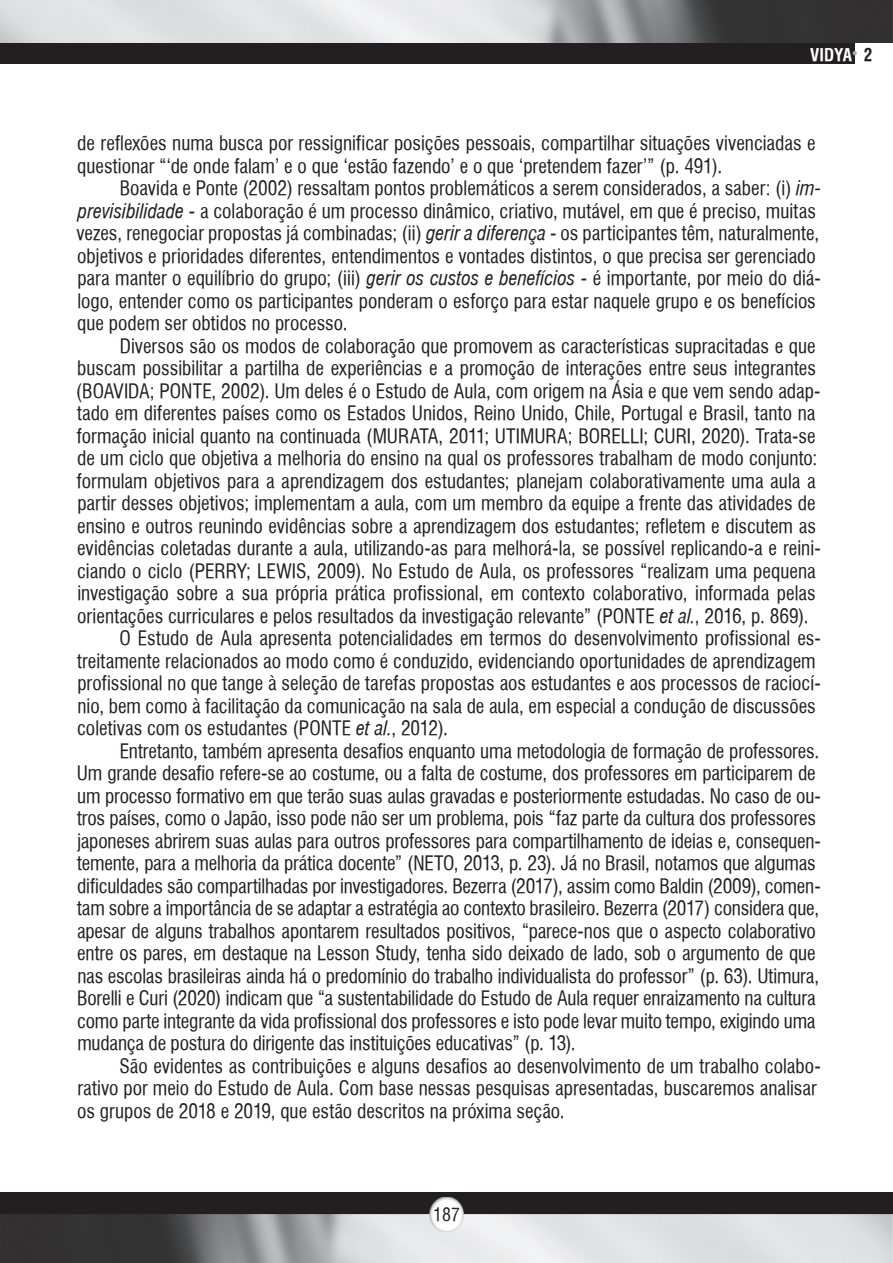
<style>
.page{position:relative;width:893px;height:1263px;background:#fff}
.page>*{position:absolute;margin:0;border:0;box-sizing:border-box;transform-origin:0 0}
.t1{font:19.5px/22.5px "Halvett Condensed";color:#231f20}
.t2{font:18px "Halvett Condensed";color:#231f20}
.t3{font:700 condensed 17.25px "Halvett";color:#fff}
.s1{color:#231f20}
.s2{font-family:"Halvett";font-style:italic;font-stretch:condensed}
</style>
<div class="page">
<div style="left:0;top:0;width:855px;height:64px;background:#231f20"></div>
<img style="left:0;top:0;width:893px;height:43px">
<svg style="left:853px;top:51px;width:4px;height:4px"></svg>
<div style="left:0;top:1193px;width:893px;height:70px;background:#231f20"></div>
<img style="left:0;top:1214px;width:893px;height:49px">
<img style="left:429px;top:1197px;width:34px;height:34px">
<p class="t3" style="left:810px;top:45px;width:64px">VIDYA <span class="s1">2</span></p>
<p class="t1" style="left:77px;top:132px;width:740px">de reflexões numa busca por ressignificar posições pessoais, compartilhar situações vivenciadas e questionar “‘de onde falam’ e o que ‘estão fazendo’ e o que ‘pretendem fazer’” (p. 491).</p>
<p class="t1" style="left:76px;top:177px;width:746px;text-indent:43px">Boavida e Ponte (2002) ressaltam pontos problemáticos a serem considerados, a saber: (i) <span class="s2">im&shy;previsibilidade</span> - a colaboração é um processo dinâmico, criativo, mutável, em que é preciso, muitas vezes, renegociar propostas já combinadas; (ii) <span class="s2">gerir a diferença</span> - os participantes têm, naturalmente, objetivos e prioridades diferentes, entendimentos e vontades distintos, o que precisa ser gerenciado para manter o equilíbrio do grupo; (iii) <span class="s2">gerir os custos e benefícios</span> - é importante, por meio do diá&shy;logo, entender como os participantes ponderam o esforço para estar naquele grupo e os benefícios que podem ser obtidos no processo.</p>
<p class="t1" style="left:120px;top:334px;width:697px">Diversos são os modos de colaboração que promovem as características supracitadas e que</p>
<p class="t1" style="left:77px;top:357px;width:740px">buscam possibilitar a partilha de experiências e a promoção de interações entre seus integrantes</p>
<p class="t1" style="left:76px;top:379px;width:746px">(BOAVIDA; PONTE, 2002). Um deles é o Estudo de Aula, com origem na Ásia e que vem sendo adap-</p>
<p class="t1" style="left:77px;top:402px;width:740px">tado em diferentes países como os Estados Unidos, Reino Unido, Chile, Portugal e Brasil, tanto na</p>
<p class="t1" style="left:77px;top:424px;width:740px">formação inicial quanto na continuada (MURATA, 2011; UTIMURA; BORELLI; CURI, 2020). Trata-se</p>
<p class="t1" style="left:77px;top:447px;width:742px">de um ciclo que objetiva a melhoria do ensino na qual os professores trabalham de modo conjunto:</p>
<p class="t1" style="left:77px;top:469px;width:740px">formulam objetivos para a aprendizagem dos estudantes; planejam colaborativamente uma aula a</p>
<p class="t1" style="left:77px;top:492px;width:740px">partir desses objetivos; implementam a aula, com um membro da equipe a frente das atividades de</p>
<p class="t1" style="left:77px;top:514px;width:740px">ensino e outros reunindo evidências sobre a aprendizagem dos estudantes; refletem e discutem as</p>
<p class="t1" style="left:77px;top:537px;width:745px">evidências coletadas durante a aula, utilizando-as para melhorá-la, se possível replicando-a e reini-</p>
<p class="t1" style="left:77px;top:559px;width:740px">ciando o ciclo (PERRY; LEWIS, 2009). No Estudo de Aula, os professores “realizam uma pequena</p>
<p class="t1" style="left:77px;top:582px;width:740px">investigação sobre a sua própria prática profissional, em contexto colaborativo, informada pelas</p>
<p class="t1" style="left:77px;top:604px;width:733px">orientações curriculares e pelos resultados da investigação relevante” (PONTE <span class="s2">et al.</span>, 2016, p. 869).</p>
<p class="t1" style="left:120px;top:627px;width:703px">O Estudo de Aula apresenta potencialidades em termos do desenvolvimento profissional es-</p>
<p class="t1" style="left:77px;top:649px;width:740px">treitamente relacionados ao modo como é conduzido, evidenciando oportunidades de aprendizagem</p>
<p class="t1" style="left:77px;top:672px;width:745px">profissional no que tange à seleção de tarefas propostas aos estudantes e aos processos de raciocí-</p>
<p class="t1" style="left:77px;top:694px;width:740px">nio, bem como à facilitação da comunicação na sala de aula, em especial a condução de discussões</p>
<p class="t1" style="left:77px;top:717px;width:372px">coletivas com os estudantes (PONTE <span class="s2">et al.</span>, 2012).</p>
<p class="t1" style="left:120px;top:739px;width:701px">Entretanto, também apresenta desafios enquanto uma metodologia de formação de professores.</p>
<p class="t1" style="left:77px;top:762px;width:740px">Um grande desafio refere-se ao costume, ou a falta de costume, dos professores em participarem de</p>
<p class="t1" style="left:77px;top:784px;width:745px">um processo formativo em que terão suas aulas gravadas e posteriormente estudadas. No caso de ou-</p>
<p class="t1" style="left:77px;top:807px;width:740px">tros países, como o Japão, isso pode não ser um problema, pois “faz parte da cultura dos professores</p>
<p class="t1" style="left:77px;top:829px;width:745px">japoneses abrirem suas aulas para outros professores para compartilhamento de ideias e, consequen-</p>
<p class="t1" style="left:77px;top:852px;width:740px">temente, para a melhoria da prática docente” (NETO, 2013, p. 23). Já no Brasil, notamos que algumas</p>
<p class="t1" style="left:77px;top:874px;width:745px">dificuldades são compartilhadas por investigadores. Bezerra (2017), assim como Baldin (2009), comen-</p>
<p class="t1" style="left:77px;top:897px;width:744px">tam sobre a importância de se adaptar a estratégia ao contexto brasileiro. Bezerra (2017) considera que,</p>
<p class="t1" style="left:77px;top:919px;width:740px">apesar de alguns trabalhos apontarem resultados positivos, “parece-nos que o aspecto colaborativo</p>
<p class="t1" style="left:77px;top:942px;width:740px">entre os pares, em destaque na Lesson Study, tenha sido deixado de lado, sob o argumento de que</p>
<p class="t1" style="left:77px;top:964px;width:743px">nas escolas brasileiras ainda há o predomínio do trabalho individualista do professor” (p. 63). Utimura,</p>
<p class="t1" style="left:77px;top:987px;width:740px">Borelli e Curi (2020) indicam que “a sustentabilidade do Estudo de Aula requer enraizamento na cultura</p>
<p class="t1" style="left:77px;top:1009px;width:740px">como parte integrante da vida profissional dos professores e isto pode levar muito tempo, exigindo uma</p>
<p class="t1" style="left:77px;top:1032px;width:500px">mudança de postura do dirigente das instituições educativas” (p. 13).</p>
<p class="t1" style="left:119px;top:1054px;width:703px">São evidentes as contribuições e alguns desafios ao desenvolvimento de um trabalho colabo-</p>
<p class="t1" style="left:77px;top:1077px;width:741px">rativo por meio do Estudo de Aula. Com base nessas pesquisas apresentadas, buscaremos analisar</p>
<p class="t1" style="left:77px;top:1099px;width:489px">os grupos de 2018 e 2019, que estão descritos na próxima seção.</p>
<p class="t2" style="left:433px;top:1204px;width:28px">187</p>
</div>
